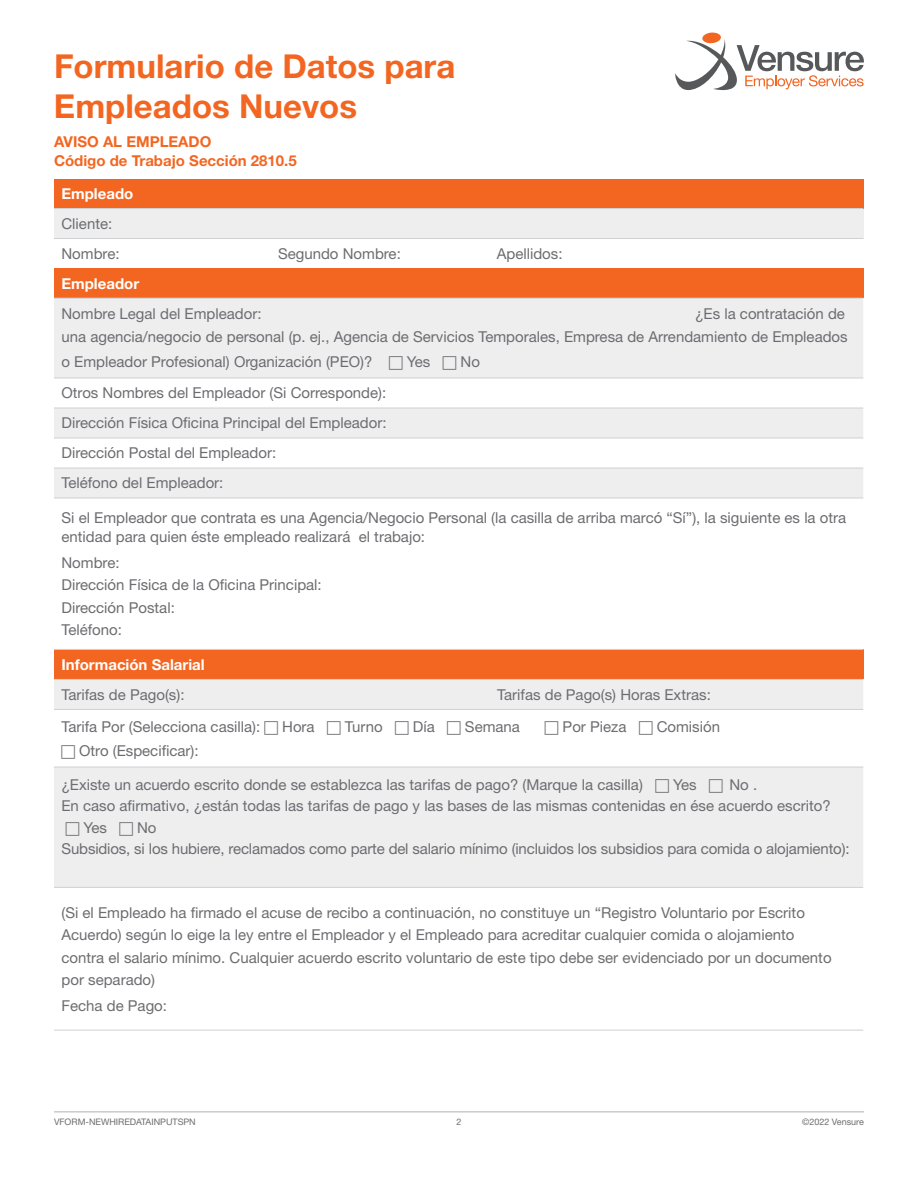
<style>
.page{position:relative;width:918px;height:1188px;background:#fff}
.page>*{position:absolute;margin:0;border:0;box-sizing:border-box;transform-origin:0 0}
.t1{font:700 33px/40.5px "Helvetica Neue LT Std";color:#f36621}
.t2{font:15px/22.5px "Helvetica Neue LT Std";color:#6c6d70}
.t3{font:700 15px "Helvetica Neue LT Std";color:#f36621}
.t4{font:700 15px "Helvetica Neue LT Std";color:#fff}
.t5{font:9px "Helvetica Neue LT Std";color:#6c6d70}
</style>
<div class="page">
<hr style="left:54px;top:1112px;width:810px;height:1px;background:#b2b0ac">
<svg style="left:675px;top:32px;width:189px;height:59px"></svg>
<div style="left:54px;top:179px;width:809px;height:30px;background:#f36621"></div>
<div style="left:54px;top:209px;width:809px;height:30px;background:#eeeeef"></div>
<hr style="left:54px;top:208px;width:809px;height:1px;background:#cfd0d2">
<hr style="left:54px;top:238px;width:809px;height:1px;background:#cfd0d2">
<div style="left:54px;top:649px;width:809px;height:30px;background:#f36621"></div>
<div style="left:54px;top:680px;width:809px;height:207px;background:#eeeeef"></div>
<div style="left:54px;top:709px;width:809px;height:58px;background:#fff"></div>
<hr style="left:54px;top:679px;width:809px;height:1px;background:#cfd0d2">
<hr style="left:54px;top:709px;width:809px;height:1px;background:#cfd0d2">
<hr style="left:54px;top:767px;width:809px;height:1px;background:#cfd0d2">
<hr style="left:54px;top:887px;width:809px;height:1px;background:#cfd0d2">
<hr style="left:54px;top:1030px;width:809px;height:1px;background:#cfd0d2">
<div style="left:54px;top:268px;width:809px;height:30px;background:#f36621"></div>
<div style="left:54px;top:299px;width:809px;height:139px;background:#eeeeef"></div>
<div style="left:54px;top:378px;width:809px;height:30px;background:#fff"></div>
<div style="left:54px;top:467px;width:809px;height:31px;background:#eeeeef"></div>
<hr style="left:54px;top:298px;width:809px;height:1px;background:#cfd0d2">
<hr style="left:54px;top:378px;width:809px;height:1px;background:#cfd0d2">
<hr style="left:54px;top:408px;width:809px;height:1px;background:#cfd0d2">
<hr style="left:54px;top:438px;width:809px;height:1px;background:#cfd0d2">
<hr style="left:54px;top:468px;width:809px;height:1px;background:#cfd0d2">
<hr style="left:54px;top:498px;width:809px;height:1px;background:#cfd0d2">
<hr style="left:54px;top:649px;width:809px;height:1px;background:#cfd0d2">
<svg style="left:655px;top:779px;width:14px;height:14px"></svg>
<svg style="left:709px;top:779px;width:14px;height:14px"></svg>
<svg style="left:66px;top:822px;width:13px;height:14px"></svg>
<svg style="left:119px;top:822px;width:14px;height:14px"></svg>
<svg style="left:389px;top:356px;width:14px;height:14px"></svg>
<svg style="left:443px;top:356px;width:13px;height:14px"></svg>
<h1 class="t1" style="left:54px;top:45px;width:403px">Formulario de Datos para<br>Empleados Nuevos</h1>
<p class="t3" style="left:54px;top:132px;width:159px">AVISO AL EMPLEADO</p>
<p class="t3" style="left:54px;top:152px;width:244px">Código de Trabajo Sección 2810.5</p>
<p class="t4" style="left:62px;top:184px;width:73px">Empleado</p>
<p class="t2" style="left:62px;top:212px;width:52px">Cliente:</p>
<p class="t2" style="left:62px;top:242px;width:60px">Nombre:</p>
<p class="t2" style="left:278px;top:242px;width:124px">Segundo Nombre:</p>
<p class="t2" style="left:497px;top:242px;width:67px">Apellidos:</p>
<p class="t4" style="left:62px;top:274px;width:79px">Empleador</p>
<p class="t2" style="left:62px;top:303px;width:202px">Nombre Legal del Empleador:</p>
<p class="t2" style="left:62px;top:303px;width:788px;text-align:right">¿Es la contratación de<br>una agencia/negocio de personal (p. ej., Agencia de Servicios Temporales, Empresa de Arrendamiento de Empleados</p>
<p class="t2" style="left:62px;top:351px;width:312px">o Empleador Profesional) Organización (PEO)?</p>
<p class="t2" style="left:407px;top:351px;width:25px">Yes</p>
<p class="t2" style="left:461px;top:351px;width:21px">No</p>
<p class="t2" style="left:62px;top:382px;width:326px">Otros Nombres del Empleador (Si Corresponde):</p>
<p class="t2" style="left:62px;top:412px;width:327px">Dirección Física Oficina Principal del Empleador:</p>
<p class="t2" style="left:62px;top:442px;width:216px">Dirección Postal del Empleador:</p>
<p class="t2" style="left:62px;top:472px;width:163px">Teléfono del Empleador:</p>
<p class="t2" style="left:62px;top:508px;width:786px;line-height:19.5px">Si el Empleador que contrata es una Agencia/Negocio Personal (la casilla de arriba marcó “Sí”), la siguiente es la otra entidad para quien éste empleado realizará el trabajo:</p>
<p class="t2" style="left:62px;top:551px;width:60px">Nombre:</p>
<p class="t2" style="left:62px;top:574px;width:262px">Dirección Física de la Oficina Principal:</p>
<p class="t2" style="left:62px;top:596px;width:115px">Dirección Postal:</p>
<p class="t2" style="left:62px;top:619px;width:62px">Teléfono:</p>
<p class="t4" style="left:62px;top:655px;width:145px">Información Salarial</p>
<p class="t2" style="left:62px;top:683px;width:125px">Tarifas de Pago(s):</p>
<p class="t2" style="left:497px;top:683px;width:215px">Tarifas de Pago(s) Horas Extras:</p>
<p class="t2" style="left:62px;top:715px;width:200px">Tarifa Por (Selecciona casilla):</p>
<p class="t2" style="left:282px;top:715px;width:34px">Hora</p>
<p class="t2" style="left:345px;top:715px;width:39px">Turno</p>
<p class="t2" style="left:413px;top:715px;width:23px">Día</p>
<p class="t2" style="left:465px;top:715px;width:57px">Semana</p>
<p class="t2" style="left:563px;top:715px;width:65px">Por Pieza</p>
<p class="t2" style="left:657px;top:715px;width:65px">Comisión</p>
<p class="t2" style="left:79px;top:739px;width:121px">Otro (Especificar):</p>
<p class="t2" style="left:62px;top:773px;width:583px">¿Existe un acuerdo escrito donde se establezca las tarifas de pago? (Marque la casilla)</p>
<p class="t2" style="left:673px;top:773px;width:25px">Yes</p>
<p class="t2" style="left:729px;top:773px;width:29px">No .</p>
<p class="t2" style="left:83px;top:794px;width:749px;text-indent:-22px">En caso afirmativo, ¿están todas las tarifas de pago y las bases de las mismas contenidas en ése acuerdo escrito?<br>Yes</p>
<p class="t2" style="left:137px;top:817px;width:21px">No</p>
<p class="t2" style="left:62px;top:838px;width:790px">Subsidios, si los hubiere, reclamados como parte del salario mínimo (incluidos los subsidios para comida o alojamiento):</p>
<p class="t2" style="left:62px;top:901px;width:772px">(Si el Empleado ha firmado el acuse de recibo a continuación, no constituye un “Registro Voluntario por Escrito Acuerdo) según lo eige la ley entre el Empleador y el Empleado para acreditar cualquier comida o alojamiento contra el salario mínimo. Cualquier acuerdo escrito voluntario de este tipo debe ser evidenciado por un documento por separado)</p>
<p class="t2" style="left:62px;top:994px;width:107px">Fecha de Pago:</p>
<p class="t5" style="left:54px;top:1117px;width:143px">VFORM-NEWHIREDATAINPUTSPN</p>
<p class="t5" style="left:456px;top:1117px;width:7px">2</p>
<p class="t5" style="left:802px;top:1117px;width:63px">©2022 Vensure</p>
</div>
